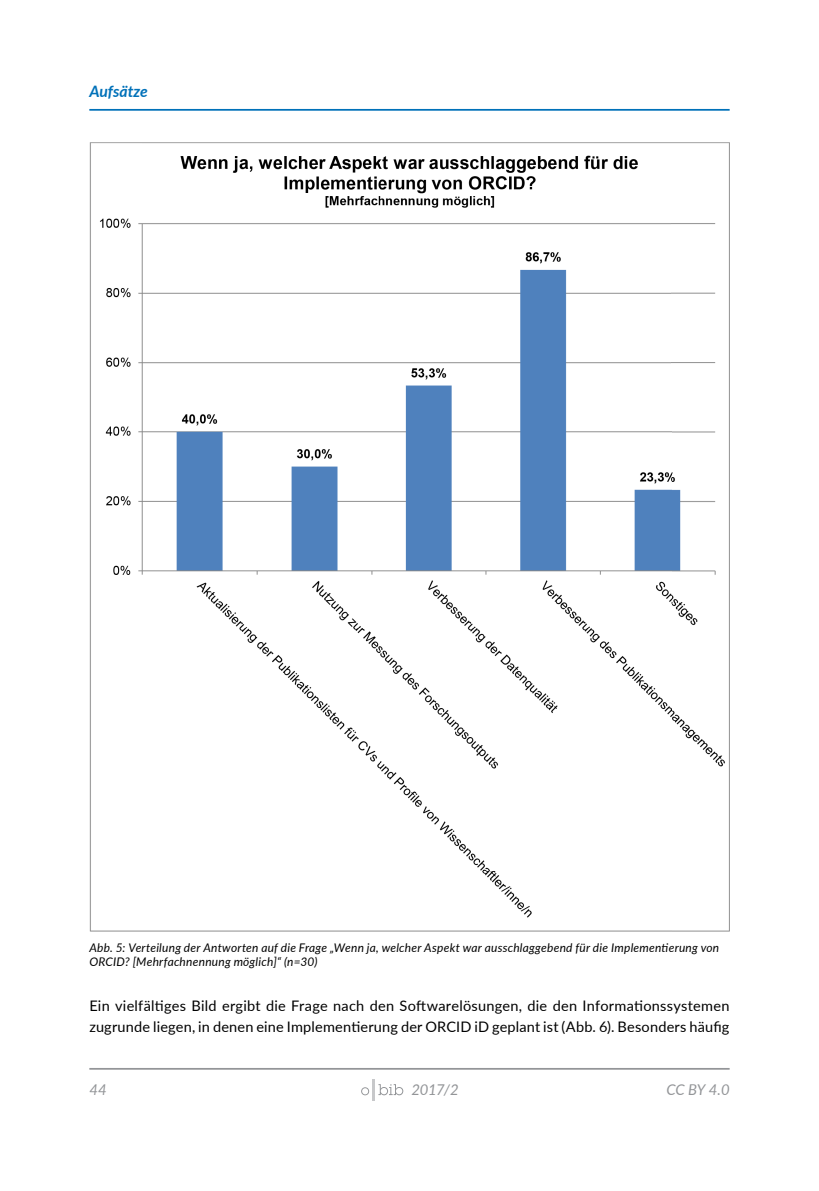
<style>
.page{position:relative;width:819px;height:1191px;background:#fff}
.page>*{position:absolute;margin:0;border:0;box-sizing:border-box;transform-origin:0 0}
.t1{font:italic 700 15.75px "Lato";color:#0071b9}
.t2{font:14.88px "Lato Italic 2";color:#939598}
.t3{font:14.53px/21px "Lato Regular 2";letter-spacing:.015em;color:#000}
.t4{font:italic 11.9px/14px "Lato";letter-spacing:.02em;color:#000}
</style>
<div class="page">
<hr style="left:89px;top:1068px;width:640px;height:1px;background:#939598">
<hr style="left:372px;top:1079px;width:3px;height:21px;background:#c7c8ca">
<svg style="left:361px;top:1087px;width:8px;height:8px"></svg>
<svg style="left:378px;top:1084px;width:25px;height:11px"></svg>
<img style="left:89px;top:143px;width:640px;height:789px">
<hr style="left:89px;top:109px;width:640px;height:2px;background:#0071b9">
<p class="t1" style="left:89px;top:80px;width:60px">Aufsätze</p>
<p class="t4" style="left:89px;top:940px;width:631px">Abb. 5: Verteilung der Antworten auf die Frage „Wenn ja, welcher Aspekt war ausschlaggebend für die Implementierung von<br>ORCID? [Mehrfachnennung möglich]“ (n=30)</p>
<p class="t3" style="left:89px;top:995px;width:641px">Ein vielfältiges Bild ergibt die Frage nach den Softwarelösungen, die den Informationssystemen zugrunde liegen, in denen eine Implementierung der ORCID iD geplant ist (Abb. 6). Besonders häufig</p>
<p class="t2" style="left:89px;top:1079px;width:18px">44</p>
<p class="t2" style="left:411px;top:1079px;width:49px">2017/2</p>
<p class="t2" style="left:666px;top:1079px;width:65px">CC BY 4.0</p>
</div>
